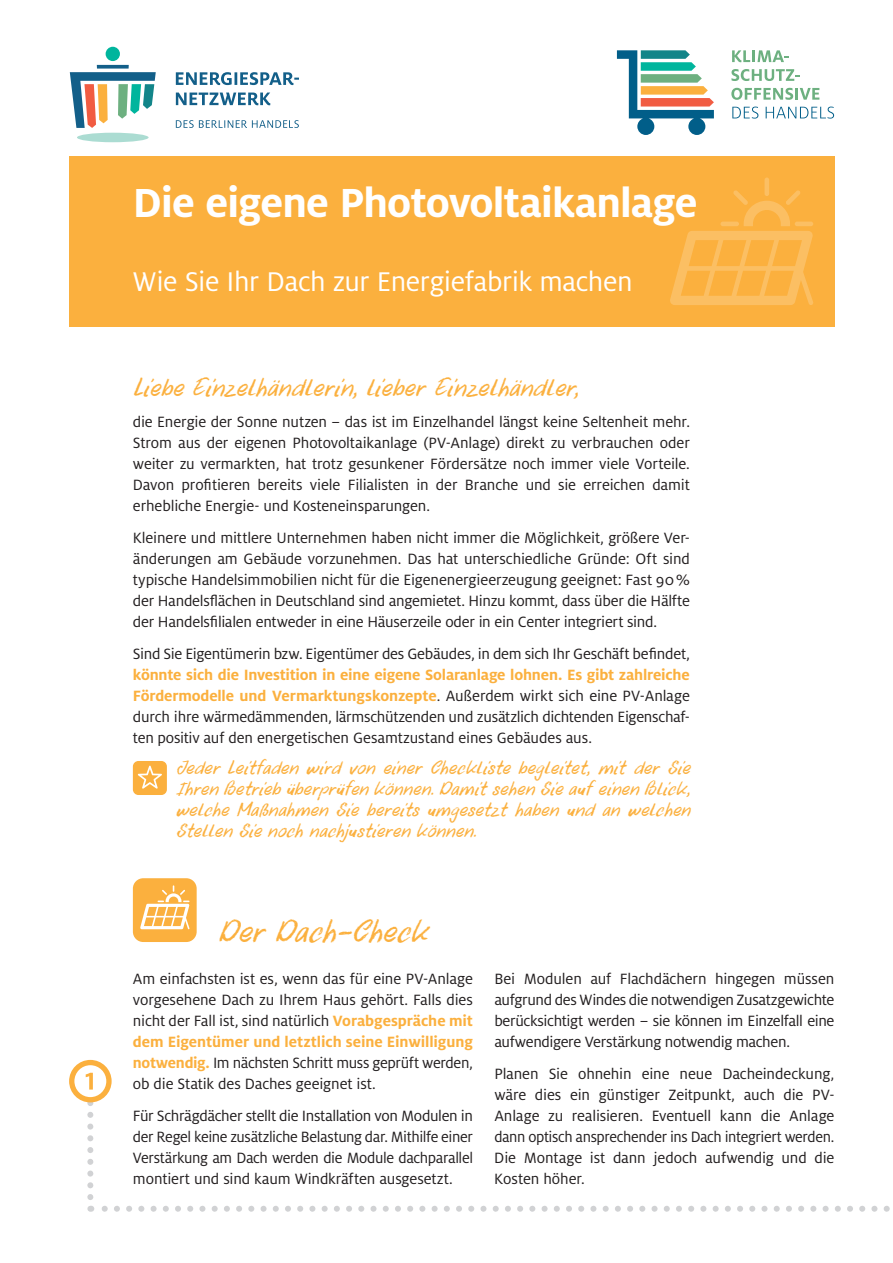
<style>
.page{position:relative;width:893px;height:1263px;background:#fff}
.page>*{position:absolute;margin:0;border:0;box-sizing:border-box;transform-origin:0 0}
.t1{font:700 45px "Milo OT";letter-spacing:-.02em;color:#fff}
.t2{font:30px "Milo OT";letter-spacing:-.015em;color:#fff}
.t3{font:italic 30px "DK Uncle Oscar";letter-spacing:.005em;color:#fbb03e}
.t4{font:italic 24px "DK Uncle Oscar";letter-spacing:-.005em;color:#fbb03e}
.t5{font:italic 18px/21px "DK Uncle Oscar";letter-spacing:.015em;color:#fbb03e;text-align:justify}
.t6{font:16.5px/21px "Milo OT";letter-spacing:-.01em;color:#231f20;text-align:justify}
.s1{font-weight:700;color:#fbb03e}
</style>
<div class="page">
<svg style="left:90px;top:1206px;width:800px;height:6px"></svg>
<div style="left:69px;top:1060px;width:43px;height:42px;background:#fbb03e;border-radius:50%"></div>
<div style="left:74px;top:1065px;width:32px;height:32px;background:#fff;border-radius:50%"></div>
<svg style="left:86px;top:1073px;width:7px;height:124px"></svg>
<div style="left:133px;top:878px;width:64px;height:64px;background:#fbb03e;border-radius:10px"></div>
<svg style="left:140px;top:885px;width:50px;height:44px"></svg>
<div style="left:69px;top:156px;width:765px;height:170px;background:#fbb03e"></div>
<svg style="left:732px;top:50px;width:57px;height:12px"></svg>
<svg style="left:731px;top:69px;width:68px;height:12px"></svg>
<svg style="left:731px;top:88px;width:88px;height:12px"></svg>
<svg style="left:732px;top:107px;width:26px;height:12px"></svg>
<svg style="left:766px;top:107px;width:68px;height:12px"></svg>
<svg style="left:617px;top:50px;width:97px;height:85px"></svg>
<div style="left:133px;top:761px;width:34px;height:34px;background:#fbb03e;border-radius:6px"></div>
<svg style="left:138px;top:766px;width:24px;height:23px"></svg>
<svg style="left:670px;top:177px;width:143px;height:128px"></svg>
<svg style="left:176px;top:120px;width:123px;height:8px"></svg>
<svg style="left:176px;top:93px;width:94px;height:12px"></svg>
<svg style="left:176px;top:72px;width:123px;height:13px"></svg>
<svg style="left:97px;top:65px;width:32px;height:4px"></svg>
<svg style="left:70px;top:72px;width:86px;height:56px"></svg>
<div style="left:106px;top:47px;width:14px;height:14px;background:#00b59d;border-radius:50%"></div>
<div style="left:77px;top:133px;width:72px;height:9px;background:#abdcd2;border-radius:50%"></div>
<h1 class="t1" style="left:133px;top:178px;width:566px">Die eigene Photovoltaikanlage</h1>
<h2 class="t2" style="left:133px;top:265px;width:501px">Wie Sie Ihr Dach zur Energiefabrik machen</h2>
<h3 class="t4" style="left:133px;top:373px;width:447px">Liebe Einzelhändlerin, lieber Einzelhändler,</h3>
<p class="t6" style="left:133px;top:412px;width:559px">die Energie der Sonne nutzen – das ist im Einzelhandel längst keine Seltenheit mehr.<br>Strom aus der eigenen Photovoltaikanlage (PV-Anlage) direkt zu verbrauchen oder weiter zu vermarkten, hat trotz gesunkener Fördersätze noch immer viele Vorteile.<br>Davon profitieren bereits viele Filialisten in der Branche und sie erreichen damit erhebliche Energie- und Kosteneinsparungen.</p>
<p class="t6" style="left:133px;top:527px;width:559px">Kleinere und mittlere Unternehmen haben nicht immer die Möglichkeit, größere Ver&shy;änderungen am Gebäude vorzunehmen. Das hat unterschiedliche Gründe: Oft sind typische Handelsimmobilien nicht für die Eigenenergieerzeugung geeignet: Fast 90% der Handelsflächen in Deutschland sind angemietet. Hinzu kommt, dass über die Hälfte der Handelsfilialen entweder in eine Häuserzeile oder in ein Center integriert sind.</p>
<p class="t6" style="left:133px;top:643px;width:559px">Sind Sie Eigentümerin bzw. Eigentümer des Gebäudes, in dem sich Ihr Geschäft befindet,</p>
<p class="t6" style="left:133px;top:664px;width:559px"><span class="s1">könnte sich die Investition in eine eigene Solaranlage lohnen. Es gibt zahlreiche Fördermodelle und Vermarktungskonzepte</span>. Außerdem wirkt sich eine PV-Anlage durch ihre wärmedämmenden, lärmschützenden und zusätzlich dichtenden Eigenschaf&shy;ten positiv auf den energetischen Gesamtzustand eines Gebäudes aus.</p>
<p class="t5" style="left:175px;top:758px;width:516px">Jeder Leitfaden wird von einer Checkliste begleitet, mit der Sie Ihren Betrieb überprüfen können. Damit sehen Sie auf einen Blick, welche Maßnahmen Sie bereits umgesetzt haben und an welchen Stellen Sie noch nachjustieren können.</p>
<h2 class="t3" style="left:218px;top:913px;width:211px">Der Dach-Check</h2>
<p class="t6" style="left:133px;top:968px;width:342px">Am einfachsten ist es, wenn das für eine PV-Anlage vorgesehene Dach zu Ihrem Haus gehört. Falls dies nicht der Fall ist, sind natürlich <span class="s1">Vorabgespräche mit dem Eigentümer und letztlich seine Einwilligung notwendig.</span> Im nächsten Schritt muss geprüft werden, ob die Statik des Daches geeignet ist.</p>
<p class="t6" style="left:133px;top:1105px;width:342px">Für Schrägdächer stellt die Installation von Modulen in der Regel keine zusätzliche Belastung dar. Mithilfe einer Verstärkung am Dach werden die Module dachparallel montiert und sind kaum Windkräften ausgesetzt.</p>
<p class="t6" style="left:494px;top:968px;width:342px">Bei Modulen auf Flachdächern hingegen müssen aufgrund des Windes die notwendigen Zusatzgewichte berücksichtigt werden – sie können im Einzelfall eine aufwendigere Verstärkung notwendig machen.</p>
<p class="t6" style="left:494px;top:1063px;width:342px">Planen Sie ohnehin eine neue Dacheindeckung, wäre dies ein günstiger Zeitpunkt, auch die PV-Anlage zu realisieren. Eventuell kann die Anlage dann optisch ansprechender ins Dach integriert werden.<br>Die Montage ist dann jedoch aufwendig und die Kosten höher.</p>
</div>
